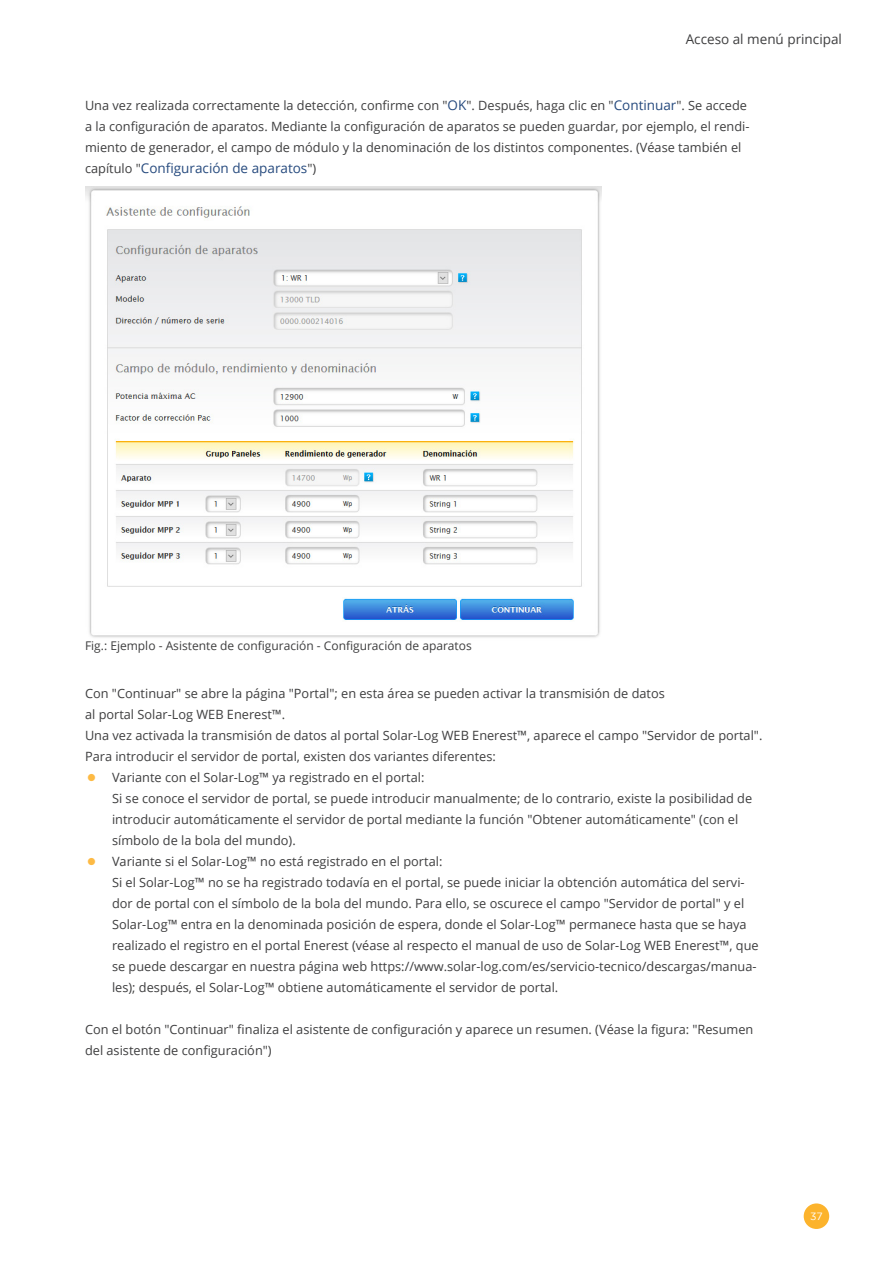
<style>
.page{position:relative;width:893px;height:1263px;background:#fff}
.page>*{position:absolute;margin:0;border:0;box-sizing:border-box;transform-origin:0 0}
.Fließtext{font:13.5px "Open Sans";color:#264a7e}
.t1{font:13.5px "Open Sans";color:#3e3e3f}
.Fließtext-2{font:12.75px/21px "Open Sans";color:#3e3e3f}
.Bildunterschrift{font:12px "Open Sans";color:#3e3e3f}
.t2{font:10.5px "Gotham";color:#fff}
.s1{font-size:13.5px;color:#264a7e}
.s2{font-size:12.75px;color:#3e3e3f}
.s3{font-family:"Gotham";font-size:27px;color:#fdba44}
</style>
<div class="page">
<div style="left:804px;top:1203px;width:25px;height:26px;background:#fcb32c;border-radius:50%"></div>
<img style="left:85px;top:186px;width:517px;height:452px">
<p class="t1" style="left:686px;top:30px;width:158px">Acceso al menú principal</p>
<p class="Fließtext-2" style="left:85px;top:95px;width:666px">Una vez realizada correctamente la detección, confirme con "<span class="s1">OK</span>". Después, haga clic en "<span class="s1">Continuar</span>". Se accede a la configuración de aparatos. Mediante la configuración de aparatos se pueden guardar, por ejemplo, el rendi&shy;miento de generador, el campo de módulo y la denominación de los distintos componentes. (Véase también el</p>
<p class="Fließtext" style="left:85px;top:159px;width:233px"><span class="s2">capítulo "</span>Configuración de aparatos<span class="s2">")</span></p>
<p class="Bildunterschrift" style="left:85px;top:637px;width:388px">Fig.: Ejemplo - Asistente de configuración - Configuración de aparatos</p>
<p class="Fließtext-2" style="left:85px;top:683px;width:581px">Con "Continuar" se abre la página "Portal"; en esta área se pueden activar la transmisión de datos al portal Solar-Log WEB Enerest™.</p>
<p class="Fließtext-2" style="left:85px;top:725px;width:679px">Una vez activada la transmisión de datos al portal Solar-Log WEB Enerest™, aparece el campo "Servidor de portal".<br>Para introducir el servidor de portal, existen dos variantes diferentes:</p>
<p class="Fließtext-2" style="left:112px;top:767px;width:642px;text-indent:-27px"><span class="s3">•</span> Variante con el Solar-Log™ ya registrado en el portal:<br>Si se conoce el servidor de portal, se puede introducir manualmente; de lo contrario, existe la posibilidad de introducir automáticamente el servidor de portal mediante la función "Obtener automáticamente" (con el símbolo de la bola del mundo).</p>
<p class="Fließtext-2" style="left:112px;top:851px;width:648px;text-indent:-27px"><span class="s3">•</span> Variante si el Solar-Log™ no está registrado en el portal:<br>Si el Solar-Log™ no se ha registrado todavía en el portal, se puede iniciar la obtención automática del servi&shy;dor de portal con el símbolo de la bola del mundo. Para ello, se oscurece el campo "Servidor de portal" y el Solar-Log™ entra en la denominada posición de espera, donde el Solar-Log™ permanece hasta que se haya realizado el registro en el portal Enerest (véase al respecto el manual de uso de Solar-Log WEB Enerest™, que se puede descargar en nuestra página web https://www.solar-log.com/es/servicio-tecnico/descargas/manua&shy;les); después, el Solar-Log™ obtiene automáticamente el servidor de portal.</p>
<p class="Fließtext-2" style="left:85px;top:1019px;width:670px">Con el botón "Continuar" finaliza el asistente de configuración y aparece un resumen. (Véase la figura: "Resumen del asistente de configuración")</p>
<p class="t2" style="left:810px;top:1210px;width:14px">37</p>
</div>
